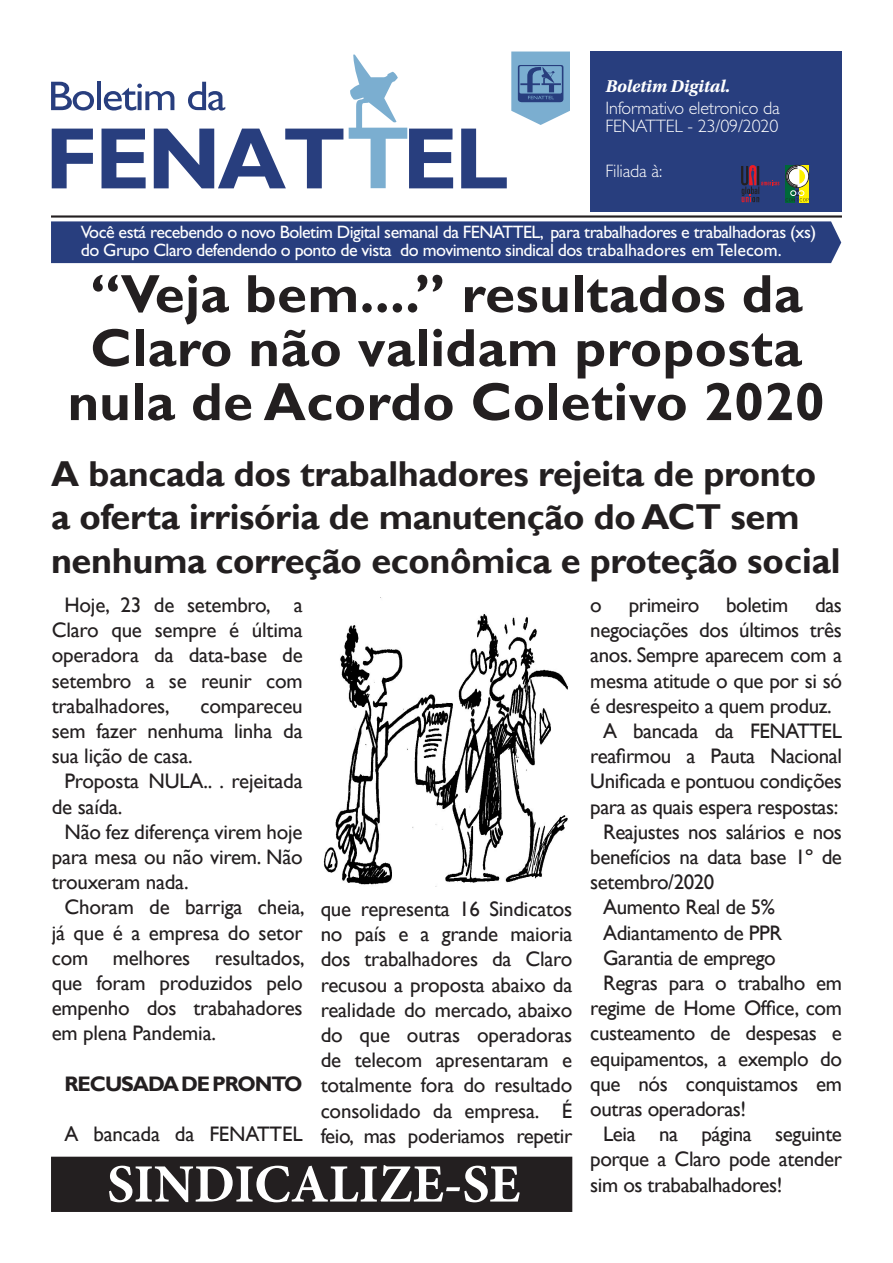
<style>
.page{position:relative;width:893px;height:1263px;background:#fff}
.page>*{position:absolute;margin:0;border:0;box-sizing:border-box;transform-origin:0 0}
.t1{font:700 54px/54px "Gill Sans";letter-spacing:.01em;color:#231f20;text-align:center}
.t2{font:700 54px "Minion Pro";color:#fff}
.t3{font:700 36px/43.2px "Gill Sans";letter-spacing:-.01em;color:#231f20}
.t4{font:21px/25.2px "Gill Sans";letter-spacing:-.02em;color:#231f20;text-align:justify}
.t5{font:700 21px "Gill Sans";letter-spacing:-.05em;color:#231f20}
.t6{font:18px/18px "Gill Sans Std";letter-spacing:-.03em;color:#fff}
.t7{font:300 18px/18px "Gill Sans Std";letter-spacing:-.01em;color:#fff}
.t8{font:italic 700 18px "Utopia Std";letter-spacing:-.01em;color:#fff}
</style>
<div class="page">
<div style="left:590px;top:52px;width:252px;height:160px;background:#283e7e"></div>
<hr style="left:51px;top:215px;width:791px;height:3px;background:#231f20">
<svg style="left:52px;top:129px;width:41px;height:59px"></svg>
<svg style="left:102px;top:129px;width:44px;height:59px"></svg>
<svg style="left:154px;top:129px;width:189px;height:59px"></svg>
<svg style="left:349px;top:54px;width:104px;height:134px"></svg>
<svg style="left:461px;top:52px;width:109px;height:136px"></svg>
<div style="left:51px;top:221px;width:790px;height:42px;background:#283e7e"></div>
<svg style="left:51px;top:82px;width:43px;height:29px"></svg>
<hr style="left:97px;top:82px;width:4px;height:28px;background:#283e7e">
<svg style="left:104px;top:84px;width:70px;height:27px"></svg>
<svg style="left:188px;top:82px;width:37px;height:29px"></svg>
<div style="left:786px;top:165px;width:9px;height:37px;background:#006938"></div>
<div style="left:786px;top:165px;width:23px;height:23px;border:1px solid #241f21;border-radius:50%"></div>
<svg style="left:786px;top:166px;width:23px;height:36px"></svg>
<svg style="left:741px;top:165px;width:38px;height:38px"></svg>
<div style="left:52px;top:1157px;width:520px;height:54px;background:#231f20"></div>
<div style="left:51px;top:1157px;width:521px;height:55px;border:2px solid #231f20"></div>
<img style="left:323px;top:597px;width:245px;height:290px">
<p class="t8" style="left:605px;top:76px;width:126px">Boletim Digital.</p>
<p class="t7" style="left:605px;top:99px;width:176px">Informativo eletronico da<br>FENATTEL - 23/09/2020</p>
<p class="t7" style="left:605px;top:162px;width:58px">Filiada à:</p>
<p class="t6" style="left:81px;top:223px;width:737px">Você está recebendo o novo Boletim Digital semanal da FENATTEL, para trabalhadores e trabalhadoras (xs) do Grupo Claro defendendo o ponto de vista do movimento sindical dos trabalhadores em Telecom.</p>
<p class="t1" style="left:68px;top:268px;width:758px">“Veja bem....” resultados da<br>Claro não validam proposta nula de Acordo Coletivo 2020</p>
<p class="t3" style="left:51px;top:453px;width:791px">A bancada dos trabalhadores rejeita de pronto a oferta irrisória de manutenção do ACT sem nenhuma correção econômica e proteção social</p>
<p class="t4" style="left:52px;top:593px;width:252px;text-indent:13px">Hoje, 23 de setembro, a Claro que sempre é última operadora da data-base de setembro a se reunir com trabalhadores,</p>
<p class="t4" style="left:52px;top:693px;width:252px;text-indent:149px">compareceu sem fazer nenhuma linha da sua lição de casa.</p>
<p class="t4" style="left:52px;top:769px;width:252px;text-indent:13px">Proposta NULA.. . rejeitada de saída.</p>
<p class="t4" style="left:52px;top:819px;width:252px;text-indent:13px">Não fez diferença virem hoje para mesa ou não virem. Não trouxeram nada.</p>
<p class="t4" style="left:52px;top:895px;width:255px;text-indent:13px">Choram de barriga cheia, já que é a empresa do setor com melhores resultados, que foram produzidos pelo empenho dos trabahadores em plena Pandemia.</p>
<p class="t5" style="left:64px;top:1071px;width:240px">RECUSADA DE PRONTO</p>
<p class="t4" style="left:64px;top:1122px;width:240px">A bancada da FENATTEL</p>
<p class="t4" style="left:321px;top:897px;width:253px">que representa 16 Sindicatos no país e a grande maioria dos trabalhadores da Claro recusou a proposta abaixo da realidade do mercado, abaixo do que outras operadoras de telecom apresentaram e totalmente fora do resultado consolidado da empresa. É feio, mas poderiamos repetir</p>
<p class="t2" style="left:107px;top:1146px;width:415px">SINDICALIZE-SE</p>
<p class="t4" style="left:590px;top:593px;width:253px;text-indent:225px">das negociações dos últimos três anos. Sempre aparecem com a mesma atitude o que por si só é desrespeito a quem produz.</p>
<p class="t4" style="left:590px;top:719px;width:253px;text-indent:13px">A bancada da FENATTEL reafirmou a Pauta Nacional Unificada e pontuou condições para as quais espera respostas:</p>
<p class="t4" style="left:590px;top:819px;width:253px;text-indent:13px">Reajustes nos salários e nos benefícios na data base 1º de setembro/2020</p>
<p class="t4" style="left:603px;top:895px;width:173px">Aumento Real de 5%</p>
<p class="t4" style="left:603px;top:920px;width:181px">Adiantamento de PPR</p>
<p class="t4" style="left:603px;top:945px;width:174px">Garantia de emprego</p>
<p class="t4" style="left:590px;top:971px;width:253px;text-indent:13px">Regras para o trabalho em regime de Home Office, com custeamento de despesas e equipamentos, a exemplo do que nós conquistamos em outras operadoras!</p>
<p class="t4" style="left:590px;top:1122px;width:253px;text-indent:13px">Leia na página seguinte porque a Claro pode atender sim os trababalhadores!</p>
<p class="t4" style="left:590px;top:593px;width:13px">o</p>
<p class="t4" style="left:629px;top:593px;width:72px">primeiro</p>
<p class="t4" style="left:726px;top:593px;width:64px">boletim</p>
</div>
